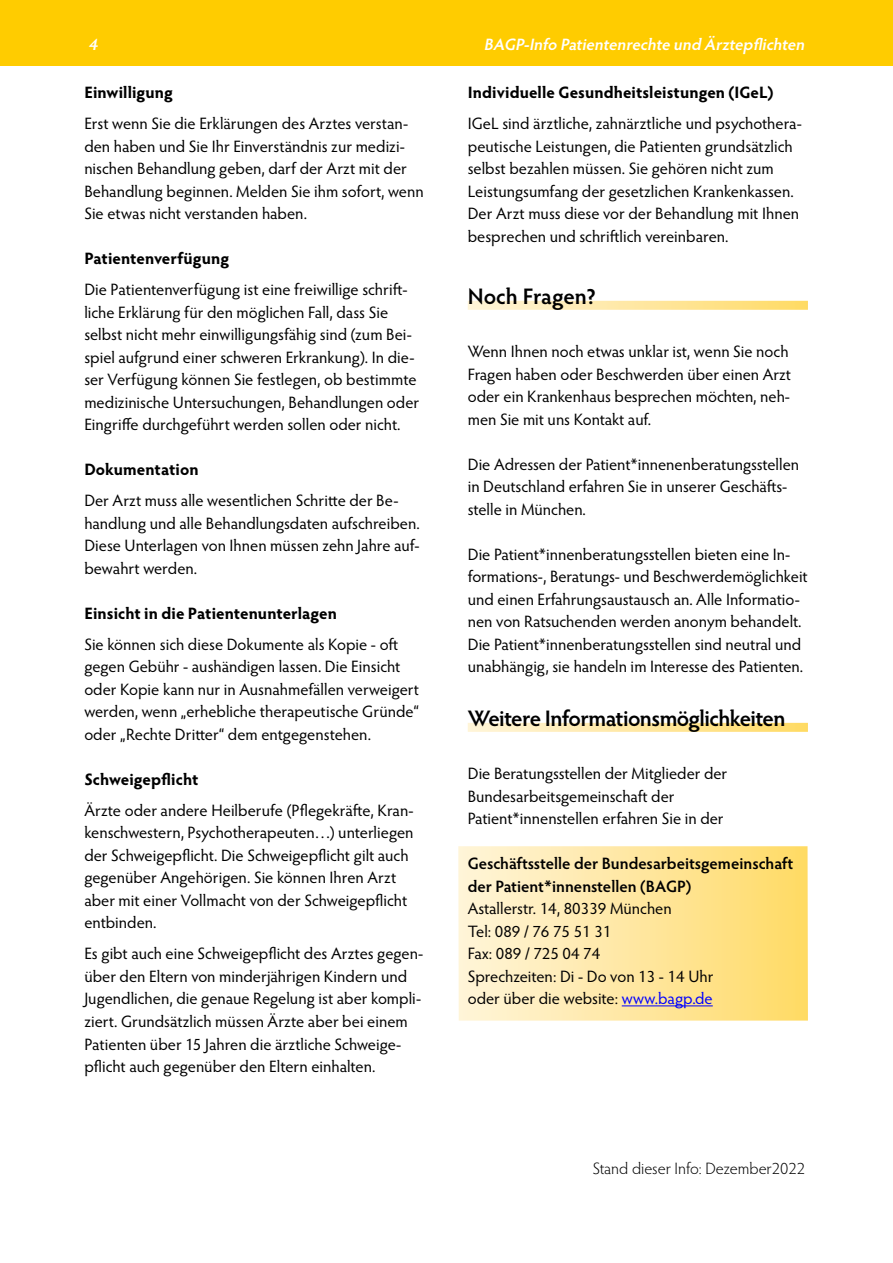
<style>
.page{position:relative;width:893px;height:1263px;background:#fff}
.page>*{position:absolute;margin:0;border:0;box-sizing:border-box;transform-origin:0 0}
.t1{font:600 22.5px "Hypatia Sans Pro";letter-spacing:-.03em;color:#000}
.t2{font:600 22.5px "Hypatia Sans Pro";color:#000}
.t3{font:16.5px/22.5px "Hypatia Sans Pro";color:#000}
.t4{font:700 16.5px "Hypatia Sans Pro";letter-spacing:.005em;color:#000}
.t5{font:600 16.5px/22.5px "Hypatia Sans Pro";color:#000}
.t6{font:italic 600 16.5px "Hypatia Sans Pro";color:#fff}
.t7{font:300 16.5px "Hypatia Sans Pro";color:#000}
.s1{color:#00f}
</style>
<div class="page">
<div style="left:0;top:0;width:893px;height:66px;background:#fc0"></div>
<div style="left:458px;top:846px;width:350px;height:174px;background:linear-gradient(to right,#fff5db,#ffda66)"></div>
<svg style="left:468px;top:301px;width:340px;height:9px;background:#ffe7a2"></svg>
<svg style="left:468px;top:723px;width:340px;height:9px;background:#ffe7a1"></svg>
<hr style="left:622px;top:1005px;width:91px;height:1px;background:#00f">
<p class="t6" style="left:89px;top:33px;width:14px">4</p>
<p class="t6" style="left:484px;top:33px;width:326px">BAGP-Info Patientenrechte und Ärztepflichten</p>
<p class="t4" style="left:84px;top:81px;width:90px">Einwilligung</p>
<p class="t3" style="left:84px;top:112px;width:341px">Erst wenn Sie die Erklärungen des Arztes verstan&shy;den haben und Sie Ihr Einverständnis zur medizi&shy;nischen Behandlung geben, darf der Arzt mit der Behandlung beginnen. Melden Sie ihm sofort, wenn Sie etwas nicht verstanden haben.</p>
<p class="t4" style="left:84px;top:247px;width:146px">Patientenverfügung</p>
<p class="t3" style="left:84px;top:278px;width:336px">Die Patientenverfügung ist eine freiwillige schrift&shy;liche Erklärung für den möglichen Fall, dass Sie selbst nicht mehr einwilligungsfähig sind (zum Bei&shy;spiel aufgrund einer schweren Erkrankung). In die&shy;ser Verfügung können Sie festlegen, ob bestimmte medizinische Untersuchungen, Behandlungen oder Eingriffe durchgeführt werden sollen oder nicht.</p>
<p class="t4" style="left:84px;top:458px;width:116px">Dokumentation</p>
<p class="t3" style="left:84px;top:489px;width:337px">Der Arzt muss alle wesentlichen Schritte der Be&shy;handlung und alle Behandlungsdaten aufschreiben.<br>Diese Unterlagen von Ihnen müssen zehn Jahre auf&shy;bewahrt werden.</p>
<p class="t4" style="left:84px;top:601px;width:254px">Einsicht in die Patientenunterlagen</p>
<p class="t3" style="left:84px;top:632px;width:336px">Sie können sich diese Dokumente als Kopie - oft gegen Gebühr - aushändigen lassen. Die Einsicht oder Kopie kann nur in Ausnahmefällen verweigert werden, wenn „erhebliche therapeutische Gründe“ oder „Rechte Dritter“ dem entgegenstehen.</p>
<p class="t4" style="left:84px;top:767px;width:116px">Schweigepflicht</p>
<p class="t3" style="left:84px;top:798px;width:331px">Ärzte oder andere Heilberufe (Pflegekräfte, Kran&shy;kenschwestern, Psychotherapeuten…) unterliegen der Schweigepflicht. Die Schweigepflicht gilt auch gegenüber Angehörigen. Sie können Ihren Arzt aber mit einer Vollmacht von der Schweigepflicht entbinden.</p>
<p class="t3" style="left:84px;top:942px;width:341px">Es gibt auch eine Schweigepflicht des Arztes gegen&shy;über den Eltern von minderjährigen Kindern und Jugendlichen, die genaue Regelung ist aber kompli&shy;ziert. Grundsätzlich müssen Ärzte aber bei einem Patienten über 15 Jahren die ärztliche Schweige&shy;pflicht auch gegenüber den Eltern einhalten.</p>
<p class="t4" style="left:468px;top:81px;width:307px">Individuelle Gesundheitsleistungen (IGeL)</p>
<p class="t3" style="left:468px;top:112px;width:336px">IGeL sind ärztliche, zahnärztliche und psychothera&shy;peutische Leistungen, die Patienten grundsätzlich selbst bezahlen müssen. Sie gehören nicht zum Leistungsumfang der gesetzlichen Krankenkassen.<br>Der Arzt muss diese vor der Behandlung mit Ihnen besprechen und schriftlich vereinbaren.</p>
<h1 class="t2" style="left:468px;top:280px;width:130px">Noch Fragen?</h1>
<p class="t3" style="left:468px;top:340px;width:325px">Wenn Ihnen noch etwas unklar ist, wenn Sie noch Fragen haben oder Beschwerden über einen Arzt oder ein Krankenhaus besprechen möchten, neh&shy;men Sie mit uns Kontakt auf.</p>
<p class="t3" style="left:468px;top:452px;width:333px">Die Adressen der Patient*innenenberatungsstellen in Deutschland erfahren Sie in unserer Geschäfts&shy;stelle in München.</p>
<p class="t3" style="left:468px;top:542px;width:341px">Die Patient*innenberatungsstellen bieten eine In&shy;formations-, Beratungs- und Beschwerdemöglichkeit und einen Erfahrungsaustausch an. Alle Informatio&shy;nen von Ratsuchenden werden anonym behandelt.<br>Die Patient*innenberatungsstellen sind neutral und unabhängig, sie handeln im Interesse des Patienten.</p>
<h1 class="t1" style="left:468px;top:702px;width:319px">Weitere Informationsmöglichkeiten</h1>
<p class="t3" style="left:468px;top:762px;width:261px">Die Beratungsstellen der Mitglieder der<br>Bundesarbeitsgemeinschaft der<br>Patient*innenstellen erfahren Sie in der</p>
<p class="t5" style="left:468px;top:852px;width:327px">Geschäftsstelle der Bundesarbeitsgemeinschaft der Patient*innenstellen (BAGP)</p>
<p class="t3" style="left:468px;top:897px;width:247px">Astallerstr. 14, 80339 München<br>Tel: 089 / 76 75 51 31<br>Fax: 089 / 725 04 74<br>Sprechzeiten: Di - Do von 13 - 14 Uhr oder über die website: <span class="s1">www.bagp.de</span></p>
<p class="t7" style="left:593px;top:1158px;width:214px">Stand dieser Info: Dezember2022</p>
</div>
